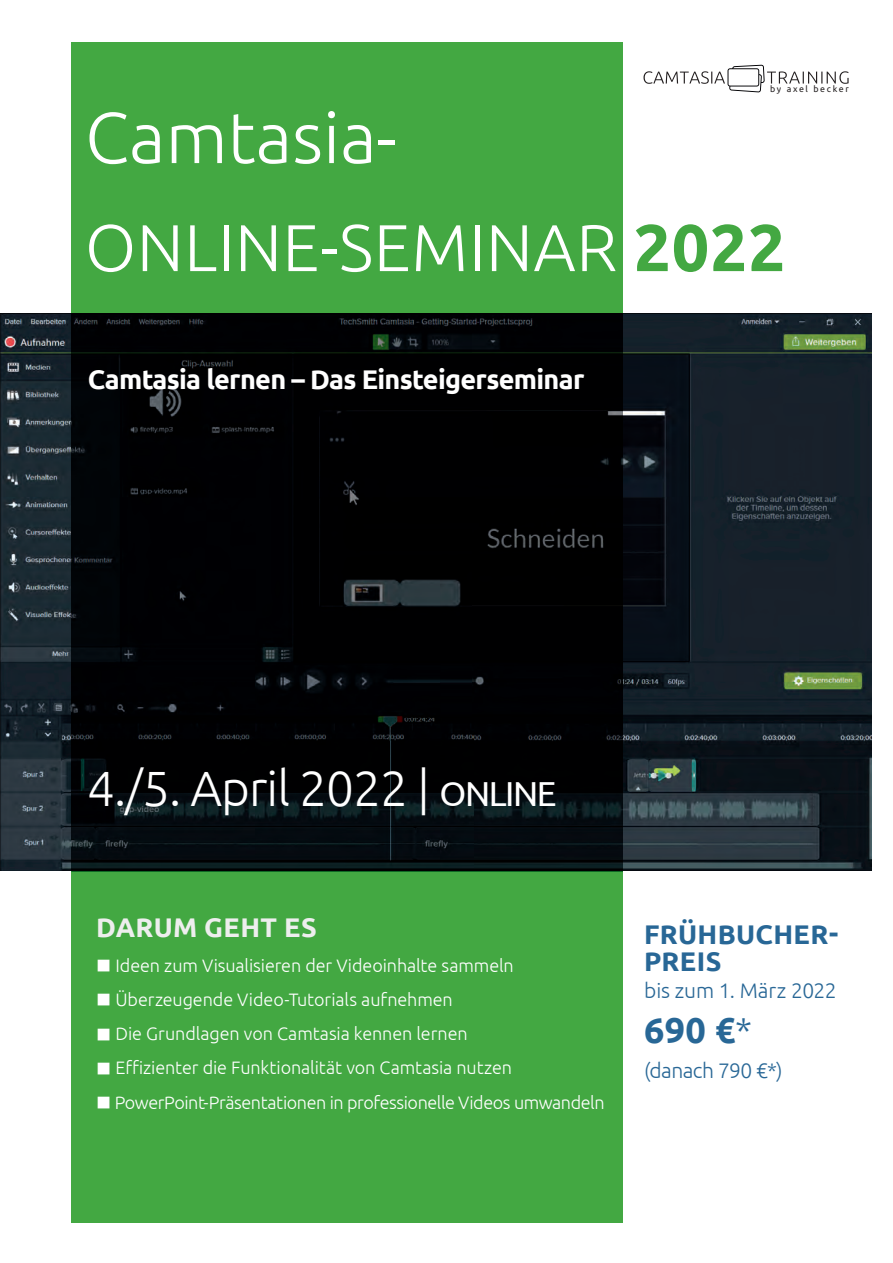
<style>
.page{position:relative;width:893px;height:1263px;background:#fff}
.page>*{position:absolute;margin:0;border:0;box-sizing:border-box;transform-origin:0 0}
.t1{font:300 72px "Ubuntu";color:#fff}
.t2{font:300 66px "Ubuntu";letter-spacing:.01em;color:#fff}
.t3{font:300 49.5px "Ubuntu";letter-spacing:-.02em;color:#fff}
.t4{font:700 36px "Ubuntu";color:#286796}
.t5{font:700 27px "Ubuntu";letter-spacing:-.025em;color:#fff}
.t6{font:700 27px/27px "Ubuntu";letter-spacing:.01em;color:#286796}
.t7{font:700 27px "Ubuntu";letter-spacing:.01em;color:#eee}
.t8{font:300 21px "Ubuntu";letter-spacing:-.02em;color:#286796}
.t9{font:300 18px "Ubuntu";letter-spacing:-.005em;color:#fff}
.t10{font:300 18px "Ubuntu";letter-spacing:-.025em;color:#fff}
.t11{font:8.85px "Ubuntu";letter-spacing:.19em;color:#231f20}
.s1{font-weight:700;color:#43a842}
.s2{font-weight:400;font-size:34.65px}
.s3{font-weight:300}
</style>
<div class="page">
<div style="left:71px;top:43px;width:552px;height:1179px;background:#43a842"></div>
<img style="left:0;top:314px;width:872px;height:556px">
<svg style="left:643px;top:65px;width:206px;height:27px"></svg>
<hr style="left:71px;top:870px;width:552px;height:2px;background:#00561d">
<h1 class="t1" style="left:85px;top:94px;width:313px">Camtasia-</h1>
<p class="t11" style="left:770px;top:84px;width:80px">by axel becker</p>
<h2 class="t2" style="left:85px;top:208px;width:702px">ONLINE-SEMINAR <span class="s1">2022</span></h2>
<h3 class="t5" style="left:88px;top:363px;width:498px">Camtasia lernen – Das Einsteigerseminar</h3>
<h3 class="t3" style="left:87px;top:759px;width:471px">4./5. April 2022 | <span class="s2">ONLINE</span></h3>
<h3 class="t7" style="left:96px;top:911px;width:222px">DARUM GEHT ES</h3>
<p class="t9" style="left:96px;top:954px;width:419px">■ Ideen zum Visualisieren der Videoinhalte sammeln</p>
<p class="t9" style="left:96px;top:989px;width:358px">■ Überzeugende Video-Tutorials aufnehmen</p>
<p class="t9" style="left:96px;top:1023px;width:373px">■ Die Grundlagen von Camtasia kennen lernen</p>
<p class="t9" style="left:96px;top:1057px;width:417px">■ Effizienter die Funktionalität von Camtasia nutzen</p>
<p class="t10" style="left:96px;top:1091px;width:510px">■ PowerPoint-Präsentationen in professionelle Videos umwandeln</p>
<h3 class="t6" style="left:644px;top:920px;width:196px">FRÜHBUCHER-<br>PREIS</h3>
<p class="t8" style="left:644px;top:978px;width:194px">bis zum 1. März 2022</p>
<h3 class="t4" style="left:644px;top:1008px;width:109px">690 €<span class="s3">*</span></h3>
<p class="t8" style="left:644px;top:1057px;width:140px">(danach 790 €*)</p>
</div>
